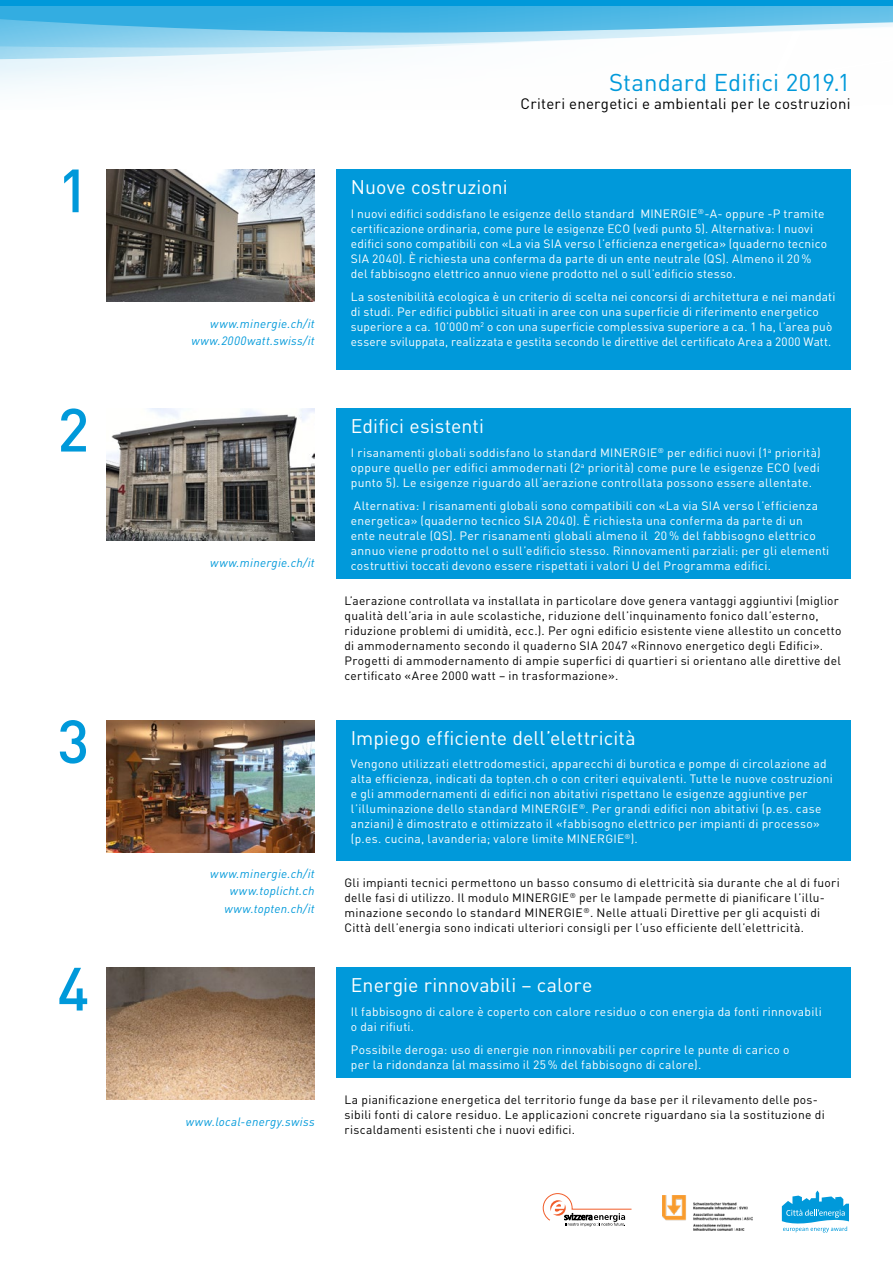
<style>
.page{position:relative;width:893px;height:1263px;background:#fff}
.page>*{position:absolute;margin:0;border:0;box-sizing:border-box;transform-origin:0 0}
.t1{font:500 60px "DIN Pro";color:#0099da}
.t2{font:24px "DIN Pro";letter-spacing:.005em;color:#0099da}
.t3{font:19.5px "DIN Pro";letter-spacing:.005em;color:#fff}
.t4{font:15px "DIN Pro";letter-spacing:.015em;color:#000}
.t5{font:12px/15px "DIN Pro";letter-spacing:.025em;color:#fff}
.t6{font:12px/15px "DIN Pro";letter-spacing:.025em;color:#000}
.t7{font:italic 12px/17.1px "DIN Pro";letter-spacing:.025em;color:#0099da;text-align:right}
</style>
<div class="page">
<svg style="left:0;top:0;width:893px;height:7px;background:#099cdb"></svg>
<svg style="left:0;top:8px;width:893px;height:24px;background:#56bbe5"></svg>
<svg style="left:0;top:32px;width:761px;height:56px"></svg>
<svg style="left:543px;top:1193px;width:89px;height:33px"></svg>
<svg style="left:782px;top:1190px;width:67px;height:42px"></svg>
<img style="left:662px;top:1196px;width:90px;height:34px">
<div style="left:336px;top:169px;width:514px;height:201px;background:#0099da"></div>
<div style="left:336px;top:720px;width:514px;height:140px;background:#0099da"></div>
<div style="left:336px;top:968px;width:514px;height:110px;background:#0099da"></div>
<div style="left:336px;top:409px;width:514px;height:170px;background:#0099da"></div>
<img style="left:106px;top:169px;width:209px;height:133px">
<img style="left:106px;top:409px;width:209px;height:132px">
<img style="left:106px;top:720px;width:209px;height:132px">
<img style="left:106px;top:968px;width:209px;height:132px">
<h1 class="t1" style="left:57px;top:150px;width:33px">1</h1>
<h1 class="t1" style="left:57px;top:389px;width:33px">2</h1>
<h1 class="t1" style="left:57px;top:701px;width:33px">3</h1>
<h1 class="t1" style="left:57px;top:948px;width:33px">4</h1>
<p class="t7" style="left:192px;top:315px;width:125px">www.minergie.ch/it www.2000watt.swiss/it</p>
<p class="t7" style="left:210px;top:554px;width:106px">www.minergie.ch/it</p>
<p class="t7" style="left:210px;top:865px;width:106px">www.minergie.ch/it www.toplicht.ch www.topten.ch/it</p>
<p class="t7" style="left:186px;top:1113px;width:130px">www.local-energy.swiss</p>
<h2 class="t2" style="left:609px;top:66px;width:243px">Standard Edifici 2019.1</h2>
<p class="t4" style="left:521px;top:93px;width:331px">Criteri energetici e ambientali per le costruzioni</p>
<h3 class="t3" style="left:351px;top:174px;width:159px">Nuove costruzioni</h3>
<p class="t5" style="left:351px;top:205px;width:478px">I nuovi edifici soddisfano le esigenze dello standard MINERGIE<sup>®</sup>-A- oppure -P tramite certificazione ordinaria, come pure le esigenze ECO (vedi punto 5). Alternativa: I nuovi edifici sono compatibili con «La via SIA verso l’efficienza energetica» (quaderno tecnico SIA 2040). È richiesta una conferma da parte di un ente neutrale (QS). Almeno il 20% del fabbisogno elettrico annuo viene prodotto nel o sull’edificio stesso.</p>
<p class="t5" style="left:351px;top:289px;width:486px">La sostenibilità ecologica è un criterio di scelta nei concorsi di architettura e nei mandati di studi. Per edifici pubblici situati in aree con una superficie di riferimento energetico superiore a ca. 10’000m<sup>2</sup> o con una superficie complessiva superiore a ca. 1 ha, l’area può essere sviluppata, realizzata e gestita secondo le direttive del certificato Area a 2000 Watt.</p>
<h3 class="t3" style="left:351px;top:413px;width:135px">Edifici esistenti</h3>
<p class="t5" style="left:351px;top:444px;width:471px;text-align:justify">I risanamenti globali soddisfano lo standard MINERGIE<sup>®</sup> per edifici nuovi (1<sup>a</sup> priorità) oppure quello per edifici ammodernati (2<sup>a</sup> priorità) come pure le esigenze ECO (vedi punto 5). Le esigenze riguardo all‘aerazione controllata possono essere allentate.</p>
<p class="t5" style="left:351px;top:498px;width:480px">Alternativa: I risanamenti globali sono compatibili con «La via SIA verso l’efficienza energetica» (quaderno tecnico SIA 2040). È richiesta una conferma da parte di un ente neutrale (QS). Per risanamenti globali almeno il 20 % del fabbisogno elettrico annuo viene prodotto nel o sull’edificio stesso. Rinnovamenti parziali: per gli elementi costruttivi toccati devono essere rispettati i valori U del Programma edifici.</p>
<p class="t6" style="left:344px;top:593px;width:499px">L’aerazione controllata va installata in particolare dove genera vantaggi aggiuntivi (miglior qualità dell’aria in aule scolastiche, riduzione dell’inquinamento fonico dall’esterno, riduzione problemi di umidità, ecc.). Per ogni edificio esistente viene allestito un concetto di ammodernamento secondo il quaderno SIA 2047 «Rinnovo energetico degli Edifici».<br>Progetti di ammodernamento di ampie superfici di quartieri si orientano alle direttive del certificato «Aree 2000 watt – in trasformazione».</p>
<h3 class="t3" style="left:351px;top:725px;width:286px">Impiego efficiente dell’elettricità</h3>
<p class="t5" style="left:351px;top:756px;width:484px">Vengono utilizzati elettrodomestici, apparecchi di burotica e pompe di circolazione ad alta efficienza, indicati da topten.ch o con criteri equivalenti. Tutte le nuove costruzioni e gli ammodernamenti di edifici non abitativi rispettano le esigenze aggiuntive per l’illuminazione dello standard MINERGIE<sup>®</sup>. Per grandi edifici non abitativi (p.es. case anziani) è dimostrato e ottimizzato il «fabbisogno elettrico per impianti di processo» (p.es. cucina, lavanderia; valore limite MINERGIE<sup>®</sup>).</p>
<p class="t6" style="left:344px;top:874px;width:497px">Gli impianti tecnici permettono un basso consumo di elettricità sia durante che al di fuori delle fasi di utilizzo. Il modulo MINERGIE<sup>®</sup> per le lampade permette di pianificare l’illu&shy;minazione secondo lo standard MINERGIE<sup>®</sup>. Nelle attuali Direttive per gli acquisti di Città dell’energia sono indicati ulteriori consigli per l’uso efficiente dell’elettricità.</p>
<h3 class="t3" style="left:351px;top:972px;width:243px">Energie rinnovabili – calore</h3>
<p class="t5" style="left:351px;top:1003px;width:472px">Il fabbisogno di calore è coperto con calore residuo o con energia da fonti rinnovabili o dai rifiuti.</p>
<p class="t5" style="left:351px;top:1042px;width:440px">Possibile deroga: uso di energie non rinnovabili per coprire le punte di carico o per la ridondanza (al massimo il 25 % del fabbisogno di calore).</p>
<p class="t6" style="left:344px;top:1092px;width:482px">La pianificazione energetica del territorio funge da base per il rilevamento delle pos&shy;sibili fonti di calore residuo. Le applicazioni concrete riguardano sia la sostituzione di riscaldamenti esistenti che i nuovi edifici.</p>
</div>
